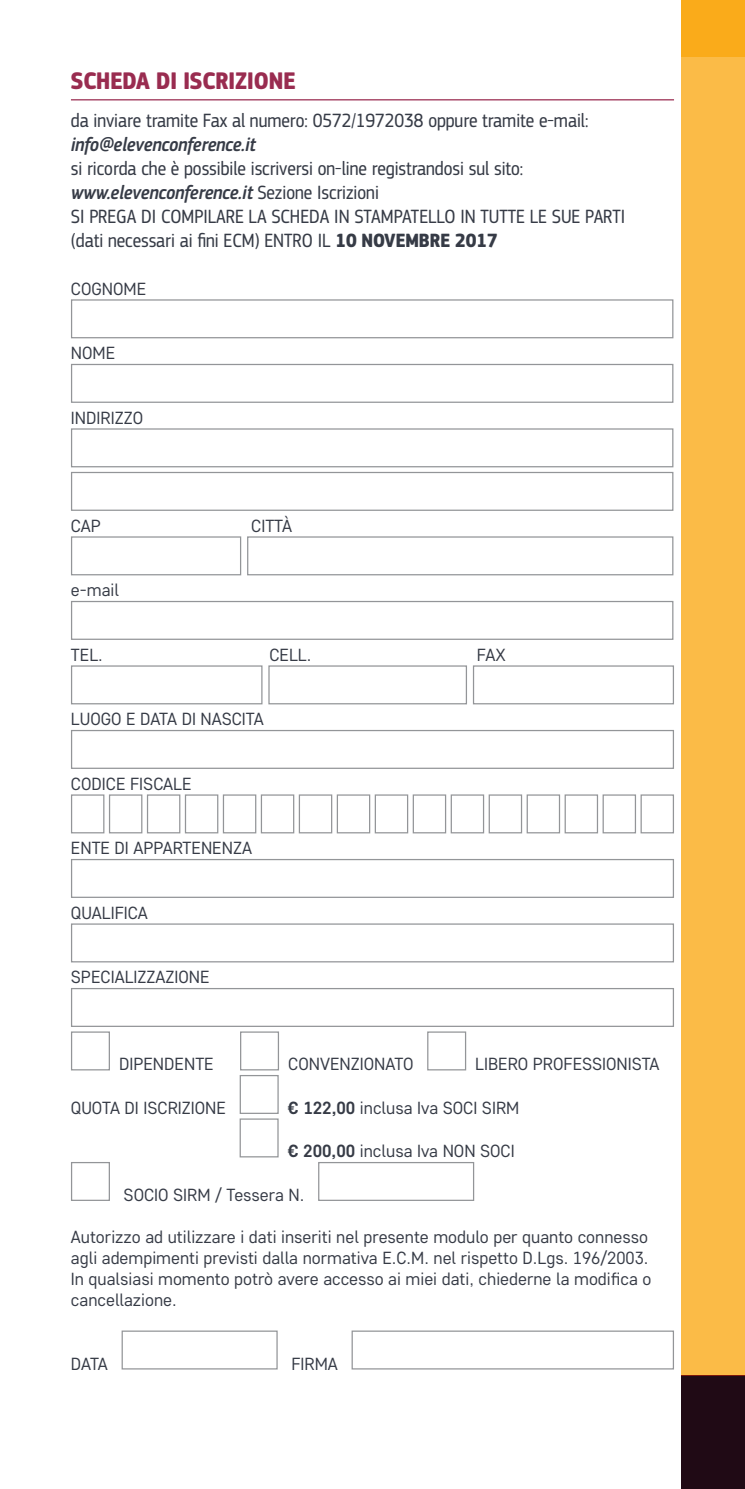
<style>
.page{position:relative;width:745px;height:1489px;background:#fff}
.page>*{position:absolute;margin:0;border:0;box-sizing:border-box;transform-origin:0 0}
.t1{font:700 25px "PF Square Sans Cond Pro";color:#992c50}
.t2{font:20px/24px "PF Square Sans Cond Pro";color:#363b46}
.t3{font:20px "PF Square Sans Cond Pro Medium Itali";color:#363b46}
.t4{font:17.5px/21px "Core Sans D35";color:#363b46}
.s1{font-family:"PF Square Sans Cond Pro"}
.s2{font-weight:700}
.s3{font-family:"Core Sans D55";font-weight:700}
</style>
<div class="page">
<div style="left:680px;top:0;width:64px;height:1375px;background:#fbbb47"></div>
<div style="left:680px;top:0;width:64px;height:57px;background:#faab1a"></div>
<div style="left:680px;top:1375px;width:64px;height:113px;background:#200a15"></div>
<hr style="left:71px;top:99px;width:602px;height:1px;background:#992c50">
<div style="left:71px;top:299px;width:602px;height:39px;border:1px solid #939598"></div>
<div style="left:71px;top:364px;width:602px;height:39px;border:1px solid #939598"></div>
<div style="left:71px;top:428px;width:602px;height:39px;border:1px solid #939598"></div>
<div style="left:71px;top:472px;width:602px;height:39px;border:1px solid #939598"></div>
<div style="left:71px;top:536px;width:170px;height:39px;border:1px solid #939598"></div>
<div style="left:247px;top:536px;width:426px;height:39px;border:1px solid #939598"></div>
<div style="left:71px;top:601px;width:602px;height:39px;border:1px solid #939598"></div>
<div style="left:71px;top:665px;width:191px;height:39px;border:1px solid #939598"></div>
<div style="left:268px;top:665px;width:198px;height:39px;border:1px solid #939598"></div>
<div style="left:472px;top:665px;width:201px;height:39px;border:1px solid #939598"></div>
<div style="left:71px;top:730px;width:602px;height:39px;border:1px solid #939598"></div>
<div style="left:71px;top:794px;width:33px;height:39px;border:1px solid #939598"></div>
<div style="left:223px;top:794px;width:33px;height:39px;border:1px solid #939598"></div>
<div style="left:374px;top:794px;width:34px;height:39px;border:1px solid #939598"></div>
<div style="left:526px;top:794px;width:33px;height:39px;border:1px solid #939598"></div>
<div style="left:147px;top:794px;width:33px;height:39px;border:1px solid #939598"></div>
<div style="left:298px;top:794px;width:34px;height:39px;border:1px solid #939598"></div>
<div style="left:450px;top:794px;width:34px;height:39px;border:1px solid #939598"></div>
<div style="left:602px;top:794px;width:33px;height:39px;border:1px solid #939598"></div>
<div style="left:109px;top:794px;width:33px;height:39px;border:1px solid #939598"></div>
<div style="left:260px;top:794px;width:34px;height:39px;border:1px solid #939598"></div>
<div style="left:412px;top:794px;width:34px;height:39px;border:1px solid #939598"></div>
<div style="left:564px;top:794px;width:33px;height:39px;border:1px solid #939598"></div>
<div style="left:185px;top:794px;width:33px;height:39px;border:1px solid #939598"></div>
<div style="left:336px;top:794px;width:34px;height:39px;border:1px solid #939598"></div>
<div style="left:488px;top:794px;width:34px;height:39px;border:1px solid #939598"></div>
<div style="left:640px;top:794px;width:33px;height:39px;border:1px solid #939598"></div>
<div style="left:71px;top:858px;width:602px;height:39px;border:1px solid #939598"></div>
<div style="left:71px;top:923px;width:602px;height:39px;border:1px solid #939598"></div>
<div style="left:71px;top:987px;width:602px;height:39px;border:1px solid #939598"></div>
<div style="left:71px;top:1031px;width:39px;height:39px;border:1px solid #939598"></div>
<div style="left:240px;top:1031px;width:39px;height:39px;border:1px solid #939598"></div>
<div style="left:427px;top:1031px;width:39px;height:39px;border:1px solid #939598"></div>
<div style="left:239px;top:1074px;width:39px;height:39px;border:1px solid #939598"></div>
<div style="left:239px;top:1118px;width:39px;height:39px;border:1px solid #939598"></div>
<div style="left:71px;top:1161px;width:39px;height:39px;border:1px solid #939598"></div>
<div style="left:318px;top:1161px;width:156px;height:39px;border:1px solid #939598"></div>
<div style="left:121px;top:1330px;width:156px;height:39px;border:1px solid #939598"></div>
<div style="left:351px;top:1330px;width:322px;height:39px;border:1px solid #939598"></div>
<h1 class="t1" style="left:71px;top:65px;width:226px">SCHEDA DI ISCRIZIONE</h1>
<p class="t2" style="left:71px;top:108px;width:518px">da inviare tramite Fax al numero: 0572/1972038 oppure tramite e-mail:</p>
<p class="t3" style="left:71px;top:132px;width:186px">info@elevenconference.it</p>
<p class="t2" style="left:71px;top:156px;width:453px">si ricorda che è possibile iscriversi on-line registrandosi sul sito:</p>
<p class="t3" style="left:71px;top:180px;width:309px">www.elevenconference.it <span class="s1">Sezione Iscrizioni</span></p>
<p class="t2" style="left:71px;top:204px;width:555px">SI PREGA DI COMPILARE LA SCHEDA IN STAMPATELLO IN TUTTE LE SUE PARTI (dati necessari ai fini ECM) ENTRO IL <span class="s2">10 NOVEMBRE 2017</span></p>
<p class="t4" style="left:71px;top:278px;width:77px">COGNOME</p>
<p class="t4" style="left:71px;top:342px;width:46px">NOME</p>
<p class="t4" style="left:71px;top:406px;width:74px">INDIRIZZO</p>
<p class="t4" style="left:71px;top:514px;width:32px">CAP</p>
<p class="t4" style="left:251px;top:514px;width:42px">CITTÀ</p>
<p class="t4" style="left:71px;top:579px;width:50px">e-mail</p>
<p class="t4" style="left:71px;top:643px;width:33px">TEL.</p>
<p class="t4" style="left:269px;top:643px;width:43px">CELL.</p>
<p class="t4" style="left:476px;top:643px;width:30px">FAX</p>
<p class="t4" style="left:71px;top:708px;width:194px">LUOGO E DATA DI NASCITA</p>
<p class="t4" style="left:71px;top:772px;width:122px">CODICE FISCALE</p>
<p class="t4" style="left:71px;top:837px;width:182px">ENTE DI APPARTENENZA</p>
<p class="t4" style="left:71px;top:901px;width:78px">QUALIFICA</p>
<p class="t4" style="left:71px;top:966px;width:140px">SPECIALIZZAZIONE</p>
<p class="t4" style="left:119px;top:1053px;width:96px">DIPENDENTE</p>
<p class="t4" style="left:288px;top:1053px;width:127px">CONVENZIONATO</p>
<p class="t4" style="left:475px;top:1053px;width:186px">LIBERO PROFESSIONISTA</p>
<p class="t4" style="left:71px;top:1096px;width:156px">QUOTA DI ISCRIZIONE</p>
<p class="t4" style="left:287px;top:1096px;width:233px"><span class="s3">€ 122,00</span> inclusa Iva SOCI SIRM</p>
<p class="t4" style="left:287px;top:1140px;width:228px"><span class="s3">€ 200,00</span> inclusa Iva NON SOCI</p>
<p class="t4" style="left:123px;top:1183px;width:182px">SOCIO SIRM / Tessera N.</p>
<p class="t4" style="left:71px;top:1225px;width:581px">Autorizzo ad utilizzare i dati inseriti nel presente modulo per quanto connesso agli adempimenti previsti dalla normativa E.C.M. nel rispetto D.Lgs. 196/2003.<br>In qualsiasi momento potrò avere accesso ai miei dati, chiederne la modifica o cancellazione.</p>
<p class="t4" style="left:71px;top:1352px;width:38px">DATA</p>
<p class="t4" style="left:291px;top:1352px;width:48px">FIRMA</p>
</div>
